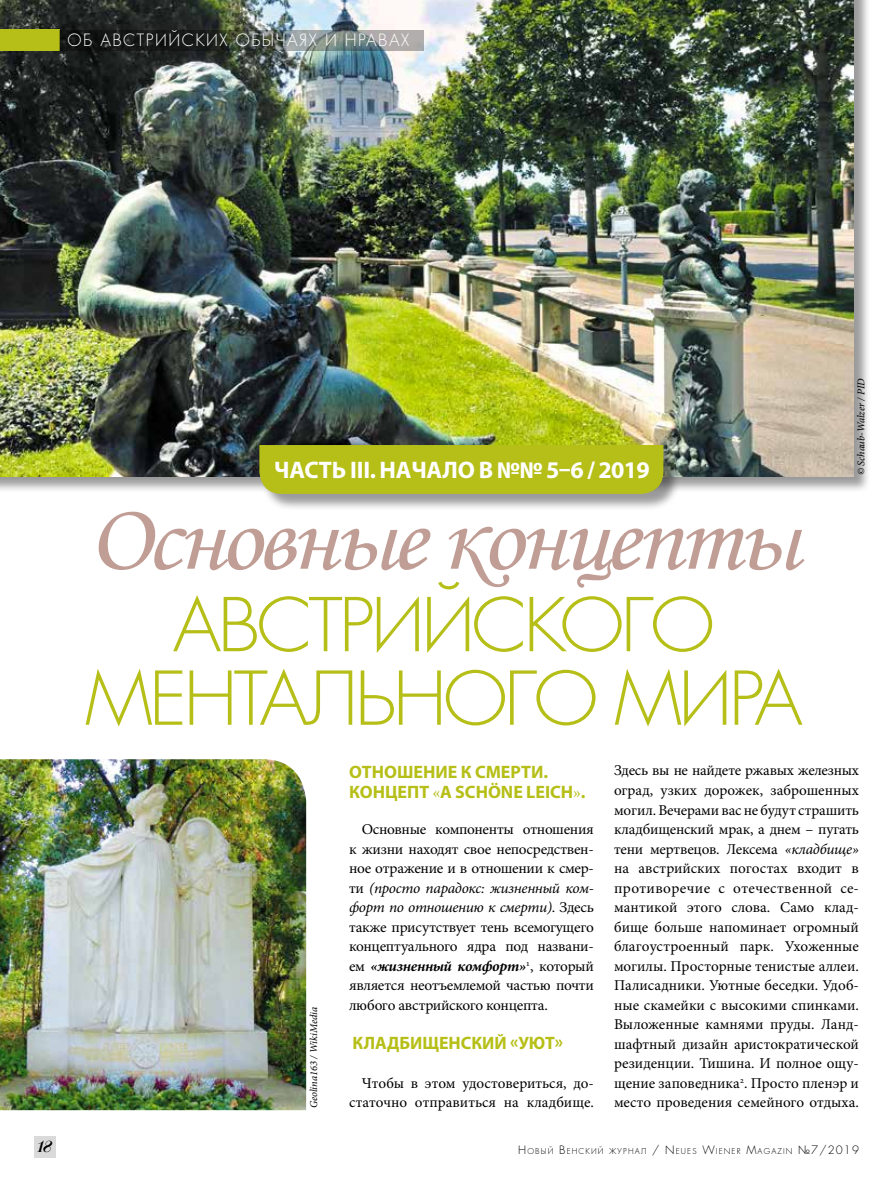
<style>
.page{position:relative;width:893px;height:1191px;background:#fff}
.page>*{position:absolute;margin:0;border:0;box-sizing:border-box;transform-origin:0 0}
.t1{font:97.5px "Monotype Corsiva";letter-spacing:-.04em;color:#c09d95;scale:1.05 1}
.t2{font:72px/73.5px "Favorit Light C";letter-spacing:-.05em;color:#b6bf17;text-align:center;scale:1.05 1}
.t3{font:700 24px "Myriad Pro";letter-spacing:-.01em;color:#fff}
.t4{font:700 18px/19.5px "Myriad Pro";color:#b6bf17}
.t5{font:16.5px "Favorit Light C";letter-spacing:.09em;color:#fff}
.t6{font:italic 16.5px "Paragon Nord C";color:#000}
.t7{font:15px/19.5px "Minion Pro";letter-spacing:-.005em;color:#000;text-align:justify}
.t8{font:italic 10.5px "Minion Pro";letter-spacing:-.005em;color:#000}
.t9{font:7.8px "Favorit Light C";letter-spacing:.145em;color:#000}
.s1{font-family:"Minion Pro";font-weight:400}
.s2{font-style:italic}
.s3{font-weight:700;font-style:italic}
.s4{font-size:11.25px}
</style>
<div class="page">
<div style="left:0;top:0;width:871px;height:493px;background:#000;opacity:.4"></div>
<img style="left:0;top:0;width:854px;height:476px">
<div style="left:0;top:29px;width:59px;height:22px;background:#b6bf17"></div>
<div style="left:34px;top:1136px;width:21px;height:22px;background:#dadada"></div>
<div style="left:260px;top:446px;width:421px;height:65px;background:#000;opacity:.4"></div>
<div style="left:259px;top:445px;width:404px;height:49px;background:#b6bf17"></div>
<img style="left:0;top:759px;width:306px;height:351px">
<svg style="left:59px;top:30px;width:365px;height:21px;background:#4d5350"></svg>
<p class="t5" style="left:68px;top:29px;width:343px">ОБ АВСТРИЙСКИХ ОБЫЧАЯХ И НРАВАХ</p>
<p class="t6" style="left:36px;top:1137px;width:16px">18</p>
<h3 class="t3" style="left:274px;top:454px;width:377px">ЧАСТЬ III. НАЧАЛО В №№ 5–6 / 2019</h3>
<h1 class="t1" style="left:88px;top:479px;width:679px">Основные концепты</h1>
<h2 class="t2" style="left:85px;top:588px;width:685px">АВСТРИЙСКОГО<br>МЕНТАЛЬНОГО МИРА</h2>
<p class="t8" style="left:854px;top:475px;width:98px;rotate:-90deg">© Schaub-Walzer / PID</p>
<p class="t8" style="left:307px;top:1108px;width:103px;rotate:-90deg">Geolina163 / WikiMedia</p>
<p class="t4" style="left:349px;top:761px;width:238px">ОТНОШЕНИЕ К СМЕРТИ.<br>КОНЦЕПТ <span class="s1">«</span>A SCHÖNE LEICH<span class="s1">»</span>.</p>
<p class="t7" style="left:349px;top:820px;width:246px;text-indent:13px">Основные компоненты отношения к жизни находят свое непосредствен&shy;ное отражение и в отношении к смер&shy;ти <span class="s2">(просто парадокс: жизненный ком&shy;форт по отношению к смерти)</span>. Здесь также присутствует тень всемогущего концептуального ядра под названи&shy;ем <span class="s3">«жизненный комфорт»</span><sup>1</sup>, который является неотъемлемой частью почти любого австрийского концепта.</p>
<p class="t4" style="left:353px;top:1032px;width:212px">КЛАДБИЩЕНСКИЙ «УЮТ»</p>
<p class="t7" style="left:349px;top:1073px;width:246px;text-align:right">Чтобы в этом удостовериться, до&shy;статочно отправиться на кладбище.</p>
<p class="t7" style="left:614px;top:761px;width:246px">Здесь вы не найдете ржавых железных оград, узких дорожек, заброшенных могил. Вечерами вас не будут страшить кладбищенский мрак, а днем – пугать тени мертвецов. Лексема <span class="s2">«кладбище» </span>на австрийских погостах входит в противоречие с отечественной се&shy;мантикой этого слова. Само клад&shy;бище больше напоминает огромный благоустроенный парк. Ухоженные могилы. Просторные тенистые аллеи.<br>Палисадники. Уютные беседки. Удоб&shy;ные скамейки с высокими спинками.<br>Выложенные камнями пруды. Ланд&shy;шафтный дизайн аристократической резиденции. Тишина. И полное ощу&shy;щение заповедника<sup>2</sup>. Просто пленэр и место проведения семейного отдыха.</p>
<p class="t9" style="left:518px;top:1145px;width:342px"><span class="s4">Н</span>ОВЫЙ <span class="s4">В</span>ЕНСКИЙ ЖУРНАЛ <span class="s4">/</span> <span class="s4">N</span>EUES <span class="s4">W</span>IEN ER <span class="s4">M</span>AGAZIN <span class="s4">№7/2019</span></p>
</div>
